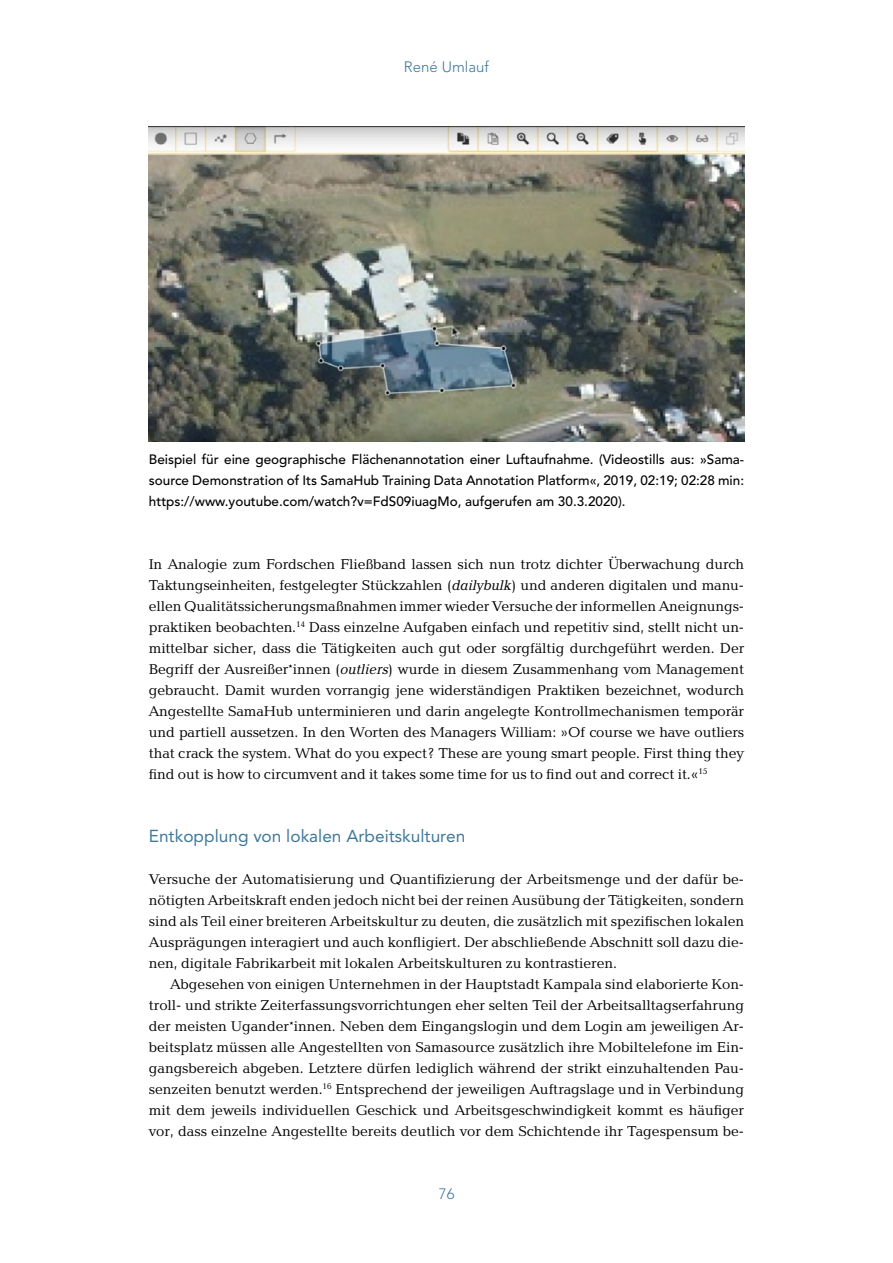
<style>
.page{position:relative;width:893px;height:1263px;background:#fff}
.page>*{position:absolute;margin:0;border:0;box-sizing:border-box;transform-origin:0 0}
.Ü2{font:17.25px "Avenir LT";color:#40789b}
.t1{font:300 15px "Avenir LT";color:#40789b}
._1__Absatz{font:14.7px/21px "Baltica";letter-spacing:-.005em;color:#000;text-align:justify}
.Fließtext_serif_Balt{font:14.7px/21px "Baltica";color:#000;text-align:justify}
.BÜ{font:500 13.5px/21px "Avenir LT";color:#000;text-align:justify}
.s1{font-style:italic}
</style>
<div class="page">
<img style="left:149px;top:126px;width:595px;height:315px">
<p class="t1" style="left:404px;top:58px;width:87px">René Umlauf</p>
<p class="BÜ" style="left:149px;top:449px;width:597px">Beispiel für eine geographische Flächenannotation einer Luftaufnahme. (Videostills aus: »Sama&shy;source Demonstration of Its SamaHub Training Data Annotation Platform«, 2019, 02:19; 02:28 min: https://www.youtube.com/watch?v=FdS09iuagMo, aufgerufen am 30.3.2020).</p>
<p class="_1__Absatz" style="left:149px;top:554px;width:597px">In Analogie zum Fordschen Fließband lassen sich nun trotz dichter Überwachung durch Taktungseinheiten, festgelegter Stückzahlen (<span class="s1">dailybulk</span>) und anderen digitalen und manu&shy;ellen Qualitätssicherungsmaßnahmen immer wieder Versuche der informellen Aneignungs&shy;praktiken beobachten.<sup>14</sup> Dass einzelne Aufgaben einfach und repetitiv sind, stellt nicht un&shy;mittelbar sicher, dass die Tätigkeiten auch gut oder sorgfältig durchgeführt werden. Der Begriff der Ausreißer*innen (<span class="s1">outliers</span>) wurde in diesem Zusammenhang vom Management gebraucht. Damit wurden vorrangig jene widerständigen Praktiken bezeichnet, wodurch Angestellte SamaHub unterminieren und darin angelegte Kontrollmechanismen temporär und partiell aussetzen. In den Worten des Managers William: »Of course we have outliers that crack the system. What do you expect? These are young smart people. First thing they find out is how to circumvent and it takes some time for us to find out and correct it.«<sup>15</sup></p>
<p class="Ü2" style="left:149px;top:826px;width:318px">Entkopplung von lokalen Arbeitskulturen</p>
<p class="_1__Absatz" style="left:149px;top:869px;width:597px">Versuche der Automatisierung und Quantifizierung der Arbeitsmenge und der dafür be&shy;nötigten Arbeitskraft enden jedoch nicht bei der reinen Ausübung der Tätigkeiten, sondern sind als Teil einer breiteren Arbeitskultur zu deuten, die zusätzlich mit spezifischen lokalen Ausprägungen interagiert und auch konfligiert. Der abschließende Abschnitt soll dazu die&shy;nen, digitale Fabrikarbeit mit lokalen Arbeitskulturen zu kontrastieren.</p>
<p class="Fließtext_serif_Balt" style="left:149px;top:974px;width:597px;text-indent:21px">Abgesehen von einigen Unternehmen in der Hauptstadt Kampala sind elaborierte Kon&shy;troll- und strikte Zeiterfassungsvorrichtungen eher selten Teil der Arbeitsalltagserfahrung der meisten Ugander*innen. Neben dem Eingangslogin und dem Login am jeweiligen Ar&shy;beitsplatz müssen alle Angestellten von Samasource zusätzlich ihre Mobiltelefone im Ein&shy;gangsbereich abgeben. Letztere dürfen lediglich während der strikt einzuhaltenden Pau&shy;senzeiten benutzt werden.<sup>16</sup> Entsprechend der jeweiligen Auftragslage und in Verbindung mit dem jeweils individuellen Geschick und Arbeitsgeschwindigkeit kommt es häufiger vor, dass einzelne Angestellte bereits deutlich vor dem Schichtende ihr Tagespensum be-</p>
<p class="t1" style="left:439px;top:1185px;width:17px">76</p>
</div>
